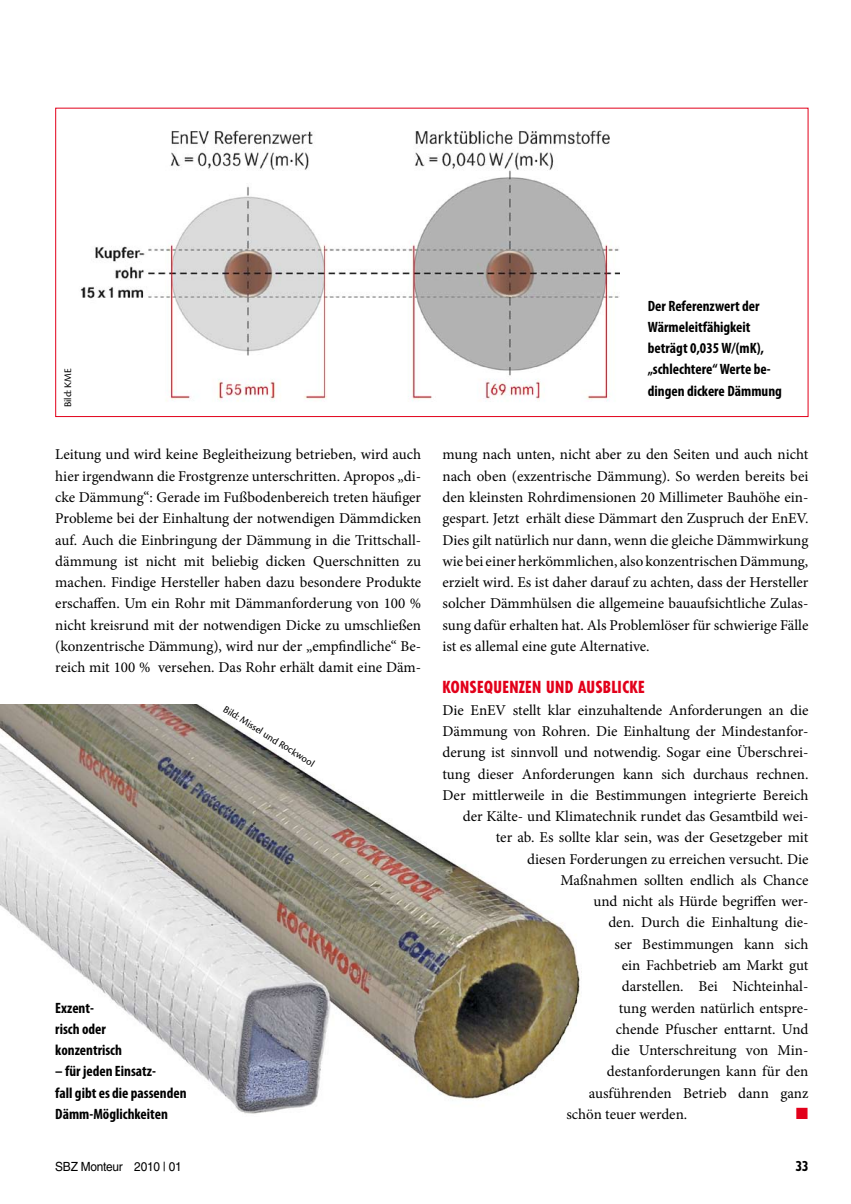
<style>
.page{position:relative;width:851px;height:1204px;background:#fff}
.page>*{position:absolute;margin:0;border:0;box-sizing:border-box;transform-origin:0 0}
.t1{font:800 condensed 16.5px "Tempo Std";letter-spacing:.03em;color:#e2001a}
.t2{font:15px/21.3px "Minion Pro";color:#000;text-align:justify}
.t3{font:700 condensed 15px/21.3px "Myriad Pro";color:#000}
.t4{font:15px "European Pi Std 3";color:#e2001a}
.t5{font:800 condensed 13.5px "Tempo Std";color:#000}
.t6{font:12.6px "Helvetica LT Std";letter-spacing:-.02em;color:#000;scale:.94 1}
.t7{font:10.5px "Cronos Pro";color:#000}
</style>
<div class="page">
<img style="left:0;top:704px;width:580px;height:410px">
<img style="left:80px;top:130px;width:539px;height:271px">
<p class="t7" style="left:62px;top:407px;width:40px;rotate:-90deg">Bild: KME</p>
<p class="t3" style="left:647px;top:294px;width:135px">Der Referenzwert der<br>Wärmeleitfähigkeit beträgt 0,035 W/(mK), „schlechtere“ Werte be&shy;dingen dickere Dämmung</p>
<p class="t2" style="left:55px;top:444px;width:367px">Leitung und wird keine Begleitheizung betrieben, wird auch hier irgendwann die Frostgrenze unterschritten. Apropos „di&shy;cke Dämmung“: Gerade im Fußbodenbereich treten häufiger Probleme bei der Einhaltung der notwendigen Dämmdicken auf. Auch die Einbringung der Dämmung in die Trittschall&shy;dämmung ist nicht mit beliebig dicken Querschnitten zu machen. Findige Hersteller haben dazu besondere Produkte erschaffen. Um ein Rohr mit Dämmanforderung von 100 % nicht kreisrund mit der notwendigen Dicke zu umschließen (konzentrische Dämmung), wird nur der „empfindliche“ Be&shy;reich mit 100 % versehen. Das Rohr erhält damit eine Däm-</p>
<p class="t2" style="left:442px;top:444px;width:367px">mung nach unten, nicht aber zu den Seiten und auch nicht nach oben (exzentrische Dämmung). So werden bereits bei den kleinsten Rohrdimensionen 20 Millimeter Bauhöhe ein&shy;gespart. Jetzt erhält diese Dämmart den Zuspruch der EnEV.<br>Dies gilt natürlich nur dann, wenn die gleiche Dämmwirkung wie bei einer herkömmlichen, also konzentrischen Dämmung, erzielt wird. Es ist daher darauf zu achten, dass der Hersteller solcher Dämmhülsen die allgemeine bauaufsichtliche Zulas&shy;sung dafür erhalten hat. Als Problemlöser für schwierige Fälle ist es allemal eine gute Alternative.</p>
<p class="t1" style="left:442px;top:677px;width:202px">KONSEQUENZEN UND AUSBLICKE</p>
<p class="t2" style="left:442px;top:699px;width:367px">Die EnEV stellt klar einzuhaltende Anforderungen an die</p>
<p class="t2" style="left:442px;top:720px;width:367px">Dämmung von Rohren. Die Einhaltung der Mindestanfor-</p>
<p class="t2" style="left:442px;top:741px;width:367px">derung ist sinnvoll und notwendig. Sogar eine Überschrei-</p>
<p class="t2" style="left:442px;top:763px;width:367px">tung dieser Anforderungen kann sich durchaus rechnen.</p>
<p class="t2" style="left:442px;top:784px;width:367px">Der mittlerweile in die Bestimmungen integrierte Bereich</p>
<p class="t2" style="left:462px;top:805px;width:347px">der Kälte- und Klimatechnik rundet das Gesamtbild wei-</p>
<p class="t2" style="left:495px;top:827px;width:314px">ter ab. Es sollte klar sein, was der Gesetzgeber mit</p>
<p class="t2" style="left:527px;top:848px;width:282px">diesen Forderungen zu erreichen versucht. Die</p>
<p class="t2" style="left:560px;top:869px;width:249px">Maßnahmen sollten endlich als Chance</p>
<p class="t2" style="left:593px;top:890px;width:216px">und nicht als Hürde begriffen wer-</p>
<p class="t2" style="left:608px;top:912px;width:201px">den. Durch die Einhaltung die-</p>
<p class="t2" style="left:614px;top:933px;width:195px">ser Bestimmungen kann sich</p>
<p class="t2" style="left:621px;top:954px;width:188px">ein Fachbetrieb am Markt gut</p>
<p class="t2" style="left:621px;top:975px;width:188px">darstellen. Bei Nichteinhal-</p>
<p class="t2" style="left:618px;top:997px;width:191px">tung werden natürlich entspre-</p>
<p class="t2" style="left:615px;top:1018px;width:194px">chende Pfuscher enttarnt. Und</p>
<p class="t2" style="left:611px;top:1039px;width:198px">die Unterschreitung von Min-</p>
<p class="t2" style="left:606px;top:1060px;width:203px">destanforderungen kann für den</p>
<p class="t2" style="left:588px;top:1082px;width:221px">ausführenden Betrieb dann ganz</p>
<p class="t2" style="left:566px;top:1103px;width:122px">schön teuer werden.</p>
<p class="t4" style="left:795px;top:1103px;width:14px">■</p>
<p class="t7" style="left:227px;top:703px;width:107px;rotate:32deg">Bild: Missel und Rockwool</p>
<p class="t3" style="left:55px;top:996px;width:68px">Exzent&shy;risch oder konzentrisch</p>
<p class="t3" style="left:55px;top:1060px;width:133px">– für jeden Einsatz-<br>fall gibt es die passenden<br>Dämm-Möglichkeiten</p>
<p class="t6" style="left:55px;top:1158px;width:136px">SBZ Monteur 2010 | 01</p>
<p class="t5" style="left:795px;top:1157px;width:14px">33</p>
</div>
